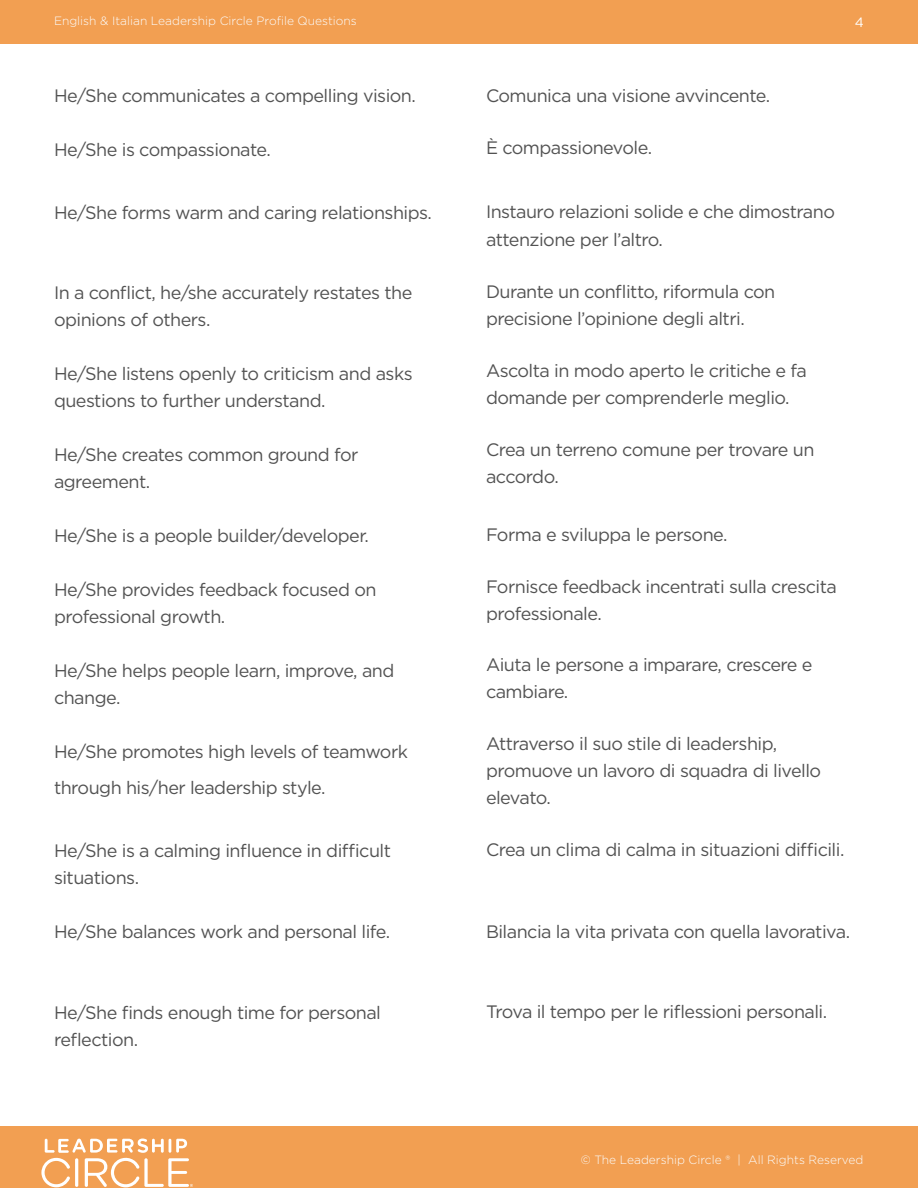
<style>
.page{position:relative;width:918px;height:1188px;background:#fff}
.page>*{position:absolute;margin:0;border:0;box-sizing:border-box;transform-origin:0 0}
.t1{font:18px/27px "Gotham";letter-spacing:-.03em;color:#535353}
.t2{font:13.5px "Gotham";color:#fff}
.t3{font:300 12px "Gotham";color:#fbfdfe}
</style>
<div class="page">
<div style="left:0;top:1126px;width:918px;height:62px;background:#f29f52"></div>
<div style="left:0;top:0;width:918px;height:43px;background:#f29f52"></div>
<svg style="left:41px;top:1138px;width:152px;height:49px"></svg>
<p class="t3" style="left:54px;top:13px;width:304px">English &amp; Italian Leadership Circle Profile Questions</p>
<p class="t2" style="left:855px;top:13px;width:11px">4</p>
<p class="t1" style="left:54px;top:82px;width:363px">He/She communicates a compelling vision.</p>
<p class="t1" style="left:54px;top:136px;width:218px">He/She is compassionate.</p>
<p class="t1" style="left:54px;top:199px;width:380px">He/She forms warm and caring relationships.</p>
<p class="t1" style="left:54px;top:278px;width:360px">In a conflict, he/she accurately restates the opinions of others.</p>
<p class="t1" style="left:54px;top:359px;width:360px">He/She listens openly to criticism and asks questions to further understand.</p>
<p class="t1" style="left:54px;top:440px;width:306px">He/She creates common ground for agreement.</p>
<p class="t1" style="left:54px;top:521px;width:316px">He/She is a people builder/developer.</p>
<p class="t1" style="left:54px;top:575px;width:324px">He/She provides feedback focused on professional growth.</p>
<p class="t1" style="left:54px;top:656px;width:342px">He/She helps people learn, improve, and change.</p>
<p class="t1" style="left:54px;top:733px;width:356px;line-height:36px">He/She promotes high levels of teamwork through his/her leadership style.</p>
<p class="t1" style="left:54px;top:836px;width:339px">He/She is a calming influence in difficult situations.</p>
<p class="t1" style="left:54px;top:917px;width:338px">He/She balances work and personal life.</p>
<p class="t1" style="left:54px;top:998px;width:329px">He/She finds enough time for personal reflection.</p>
<p class="t1" style="left:486px;top:82px;width:286px">Comunica una visione avvincente.</p>
<p class="t1" style="left:486px;top:134px;width:168px">È compassionevole.</p>
<p class="t1" style="left:486px;top:197px;width:350px;line-height:28.5px">Instauro relazioni solide e che dimostrano attenzione per l’altro.</p>
<p class="t1" style="left:486px;top:278px;width:291px">Durante un conflitto, riformula con precisione l’opinione degli altri.</p>
<p class="t1" style="left:486px;top:357px;width:322px">Ascolta in modo aperto le critiche e fa domande per comprenderle meglio.</p>
<p class="t1" style="left:486px;top:436px;width:330px">Crea un terreno comune per trovare un accordo.</p>
<p class="t1" style="left:486px;top:520px;width:243px">Forma e sviluppa le persone.</p>
<p class="t1" style="left:486px;top:572px;width:352px">Fornisce feedback incentrati sulla crescita professionale.</p>
<p class="t1" style="left:486px;top:651px;width:328px">Aiuta le persone a imparare, crescere e cambiare.</p>
<p class="t1" style="left:486px;top:730px;width:337px">Attraverso il suo stile di leadership, promuove un lavoro di squadra di livello elevato.</p>
<p class="t1" style="left:486px;top:836px;width:360px">Crea un clima di calma in situazioni difficili.</p>
<p class="t1" style="left:486px;top:918px;width:366px">Bilancia la vita privata con quella lavorativa.</p>
<p class="t1" style="left:486px;top:998px;width:343px">Trova il tempo per le riflessioni personali.</p>
<p class="t3" style="left:581px;top:1152px;width:284px">© The Leadership Circle ® | All Rights Reserved</p>
</div>
